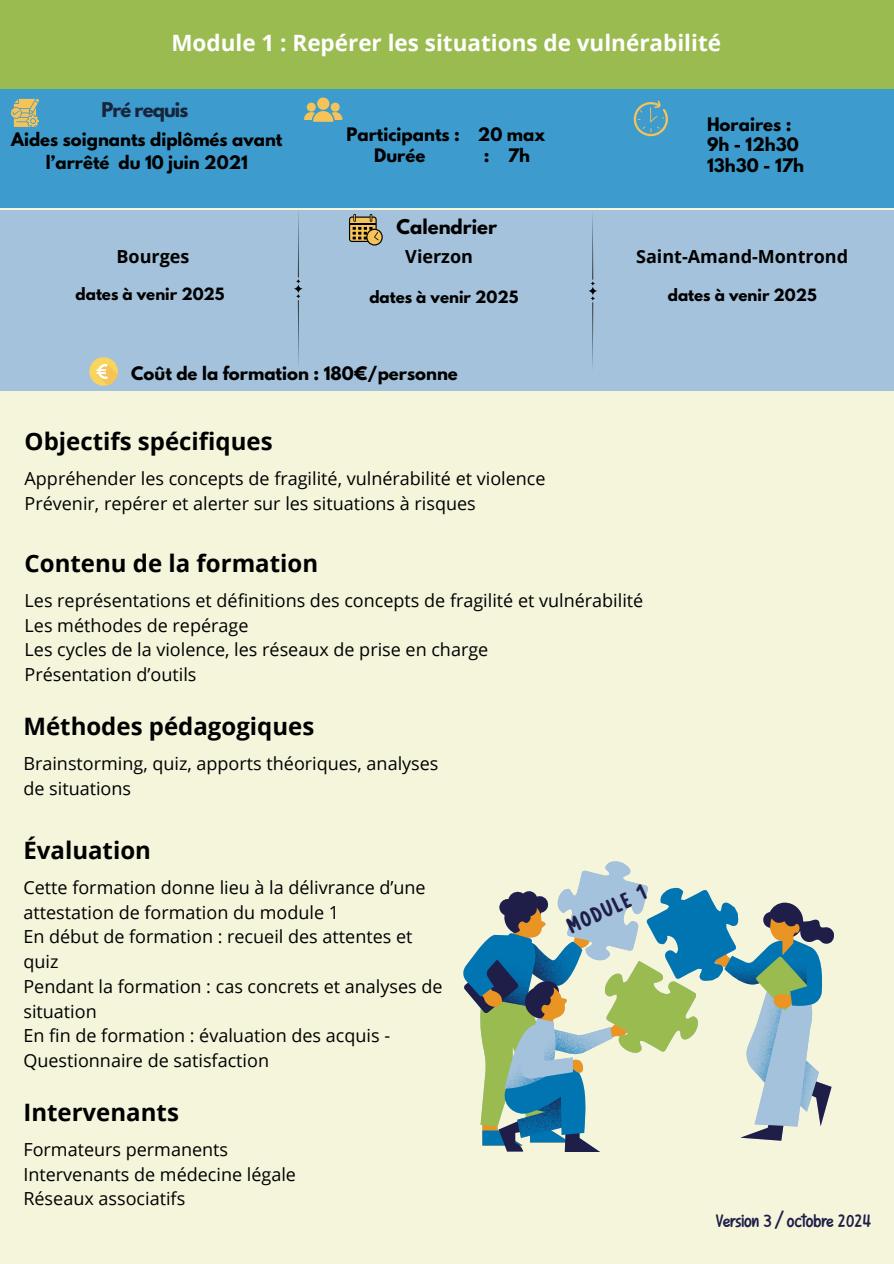
<style>
.page{position:relative;width:894px;height:1264px;background:#fff}
.page>*{position:absolute;margin:0;border:0;box-sizing:border-box;transform-origin:0 0}
.t1{font:700 24px "Open Sans";color:#000}
.t2{font:700 22.5px "Open Sans";color:#fff}
.t3{font:700 22.05px "UIDMOKAEUNG";color:#1e1e49}
.t4{font:18px/24.8px "Open Sans";color:#000}
.t5{font:700 18px "Open Sans";color:#000}
.t6{font:18px "UIDMOKAEUNG";color:#1e1e49}
.t7{font:700 18px "League Spartan";color:#000}
.t8{font:700 18px "League Spartan";letter-spacing:-.05em;color:#17243b}
.t9{font:700 16.5px/20.2px "League Spartan";color:#000;text-align:center}
.t10{font:700 15px "League Spartan";color:#000}
</style>
<div class="page">
<div style="left:0;top:0;width:893px;height:1263px;background:#f5f5dc"></div>
<svg style="left:463px;top:861px;width:371px;height:290px"></svg>
<div style="left:0;top:0;width:893px;height:89px;background:#9abb50"></div>
<div style="left:592px;top:89px;width:301px;height:119px;background:#3d9ccd"></div>
<div style="left:297px;top:89px;width:300px;height:119px;background:#3d9ccd"></div>
<div style="left:0;top:89px;width:303px;height:119px;background:#3d9ccd"></div>
<svg style="left:304px;top:97px;width:38px;height:25px"></svg>
<svg style="left:11px;top:99px;width:28px;height:28px"></svg>
<svg style="left:633px;top:101px;width:34px;height:35px"></svg>
<div style="left:0;top:345px;width:893px;height:45px;background:#a4c2db"></div>
<svg style="left:89px;top:357px;width:28px;height:28px"></svg>
<div style="left:0;top:247px;width:893px;height:106px;background:#a4c2db"></div>
<div style="left:0;top:210px;width:893px;height:38px;background:#a4c2db"></div>
<svg style="left:349px;top:214px;width:33px;height:31px"></svg>
<hr style="left:592px;top:210px;width:1px;height:69px;background:#000">
<hr style="left:592px;top:302px;width:1px;height:69px;background:#000">
<svg style="left:588px;top:281px;width:9px;height:20px"></svg>
<hr style="left:298px;top:208px;width:1px;height:69px;background:#000">
<hr style="left:298px;top:300px;width:1px;height:69px;background:#000">
<svg style="left:294px;top:279px;width:9px;height:20px"></svg>
<h3 class="t2" style="left:171px;top:27px;width:551px">Module 1 : Repérer les situations de vulnérabilité</h3>
<p class="t8" style="left:101px;top:100px;width:88px">Pré requis</p>
<h3 class="t9" style="left:11px;top:130px;width:273px;line-height:22.5px">Aides soignants diplômés avant l’arrêté du 10 juin 2021</h3>
<p class="t9" style="left:346px;top:126px;width:200px">Participants : 20 max</p>
<p class="t9" style="left:374px;top:147px;width:53px">Durée</p>
<p class="t9" style="left:484px;top:147px;width:48px">: 7h</p>
<p class="t7" style="left:396px;top:218px;width:102px">Calendrier</p>
<h3 class="t9" style="left:706px;top:116px;width:98px;text-align:left">Horaires :<br>9h - 12h30<br>13h30 - 17h</h3>
<h3 class="t5" style="left:116px;top:243px;width:74px">Bourges</h3>
<h3 class="t5" style="left:405px;top:243px;width:69px">Vierzon</h3>
<p class="t5" style="left:636px;top:243px;width:213px">Saint-Amand-Montrond</p>
<p class="t10" style="left:369px;top:290px;width:150px">dates à venir 2025</p>
<h3 class="t10" style="left:75px;top:286px;width:150px">dates à venir 2025</h3>
<p class="t10" style="left:667px;top:287px;width:150px">dates à venir 2025</p>
<h3 class="t9" style="left:131px;top:365px;width:328px">Coût de la formation : 180€/personne</h3>
<p class="t1" style="left:25px;top:425px;width:249px">Objectifs spécifiques</p>
<p class="t4" style="left:25px;top:466px;width:522px">Appréhender les concepts de fragilité, vulnérabilité et violence<br>Prévenir, repérer et alerter sur les situations à risques</p>
<h3 class="t1" style="left:25px;top:546px;width:295px">Contenu de la formation</h3>
<h3 class="t4" style="left:25px;top:587px;width:620px">Les représentations et définitions des concepts de fragilité et vulnérabilité Les méthodes de repérage<br>Les cycles de la violence, les réseaux de prise en charge<br>Présentation d’outils</h3>
<h3 class="t1" style="left:23px;top:709px;width:292px">Méthodes pédagogiques</h3>
<h3 class="t4" style="left:23px;top:750px;width:416px">Brainstorming, quiz, apports théoriques, analyses de situations</h3>
<p class="t1" style="left:23px;top:833px;width:129px">Évaluation</p>
<p class="t4" style="left:23px;top:874px;width:420px">Cette formation donne lieu à la délivrance d’une attestation de formation du module 1<br>En début de formation : recueil des attentes et quiz<br>Pendant la formation : cas concrets et analyses de situation<br>En fin de formation : évaluation des acquis - Questionnaire de satisfaction</p>
<h3 class="t1" style="left:23px;top:1095px;width:157px">Intervenants</h3>
<h3 class="t4" style="left:23px;top:1136px;width:274px">Formateurs permanents<br>Intervenants de médecine légale<br>Réseaux associatifs</h3>
<h2 class="t3" style="left:560px;top:911px;width:86px;rotate:-25deg">MODULE 1</h2>
<p class="t6" style="left:715px;top:1205px;width:157px">Version 3 / octobre 2024</p>
</div>
